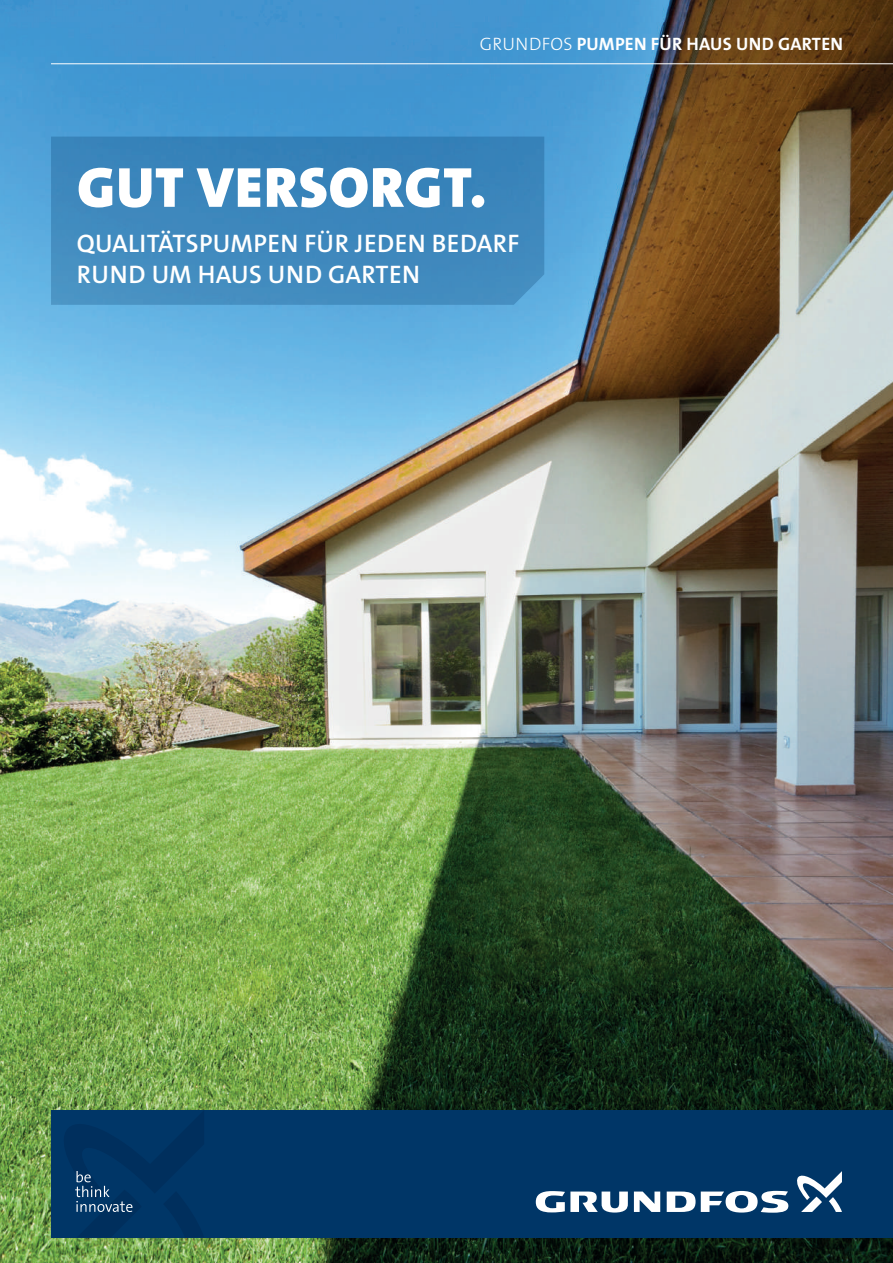
<style>
.page{position:relative;width:893px;height:1263px;background:#fff}
.page>*{position:absolute;margin:0;border:0;box-sizing:border-box;transform-origin:0 0}
.t1{font:57px "Grundfos The Sans V2 OT 9 BL";letter-spacing:.025em;color:#fff}
.t2{font:25.5px/30.6px "Grundfos The Sans V2 OT 6 SB";letter-spacing:.015em;color:#fff}
.t3{font:18px "Grundfos The Sans V2 OT 7 B";letter-spacing:.015em;color:#fff}
.s1{font-family:"Grundfos The Sans V2 OT 3 L"}
</style>
<div class="page">
<img style="left:0;top:0;width:893px;height:1263px">
<div style="left:51px;top:1110px;width:842px;height:127px;background:#003667"></div>
<svg style="left:75px;top:1171px;width:58px;height:41px"></svg>
<svg style="left:634px;top:1191px;width:26px;height:21px"></svg>
<svg style="left:536px;top:1191px;width:92px;height:21px"></svg>
<svg style="left:667px;top:1191px;width:121px;height:22px"></svg>
<svg style="left:797px;top:1171px;width:45px;height:41px"></svg>
<hr style="left:51px;top:63px;width:842px;height:1px;background:#fff">
<svg style="left:51px;top:137px;width:493px;height:168px;fill:#3e87bc"></svg>
<p class="t3" style="left:480px;top:32px;width:365px"><span class="s1">GRUNDFOS</span> PUMPEN FÜR HAUS UND GARTEN</p>
<h1 class="t1" style="left:77px;top:151px;width:411px">GUT VERSORGT.</h1>
<p class="t2" style="left:77px;top:229px;width:444px">QUALITÄTSPUMPEN FÜR JEDEN BEDARF<br>RUND UM HAUS UND GARTEN</p>
</div>
